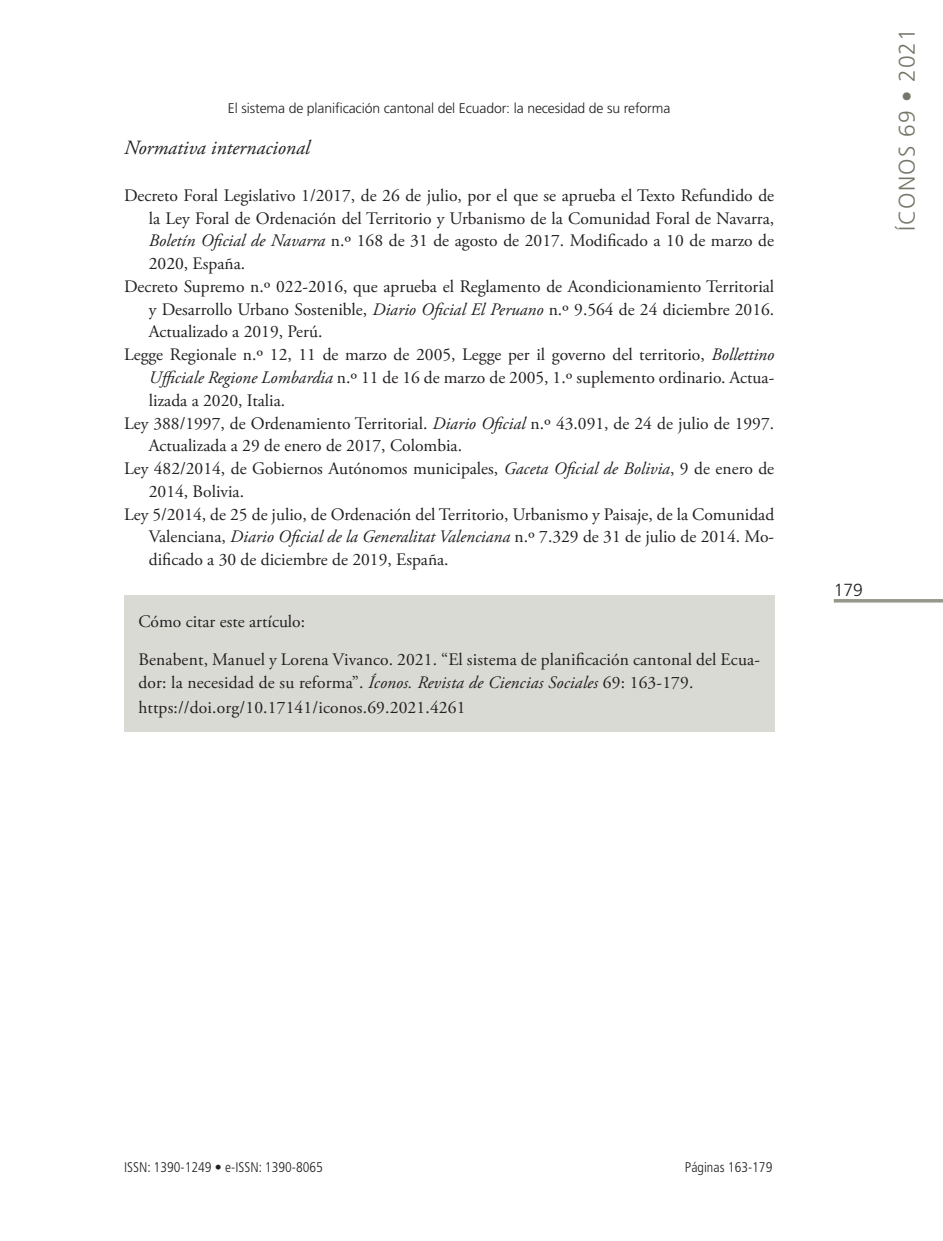
<style>
.page{position:relative;width:943px;height:1241px;background:#fff}
.page>*{position:absolute;margin:0;border:0;box-sizing:border-box;transform-origin:0 0}
.t1{font:300 22.75px "Frutiger";letter-spacing:.05em;color:#747869}
.t2{font:italic 20.12px "Adobe Garamond Pro";color:#231f20}
.t3{font:17.5px/22.8px "Adobe Garamond Pro";color:#231f20}
.t4{font:300 17.5px "Frutiger";color:#231f20}
.t5{font:300 14px "Frutiger";letter-spacing:-.01em;color:#231f20}
.t6{font:300 condensed 14px "Frutiger";color:#231f20}
.s1{font-style:italic}
</style>
<div class="page">
<hr style="left:833px;top:599px;width:110px;height:3px;background:#96978a">
<div style="left:124px;top:595px;width:650px;height:137px;background:#dadad5"></div>
<p class="t5" style="left:228px;top:100px;width:444px">El sistema de planificación cantonal del Ecuador: la necesidad de su reforma</p>
<p class="t2" style="left:124px;top:135px;width:187px">Normativa internacional</p>
<p class="t3" style="left:124px;top:184px;width:651px">Decreto Foral Legislativo 1/2017, de 26 de julio, por el que se aprueba el Texto Refundido de</p>
<p class="t3" style="left:149px;top:207px;width:626px">la Ley Foral de Ordenación del Territorio y Urbanismo de la Comunidad Foral de Navarra,</p>
<p class="t3" style="left:149px;top:230px;width:626px"><span class="s1">Boletín Oficial de Navarra</span> n.º 168 de 31 de agosto de 2017. Modificado a 10 de marzo de</p>
<p class="t3" style="left:149px;top:253px;width:98px">2020, España.</p>
<p class="t3" style="left:124px;top:275px;width:651px">Decreto Supremo n.º 022-2016, que aprueba el Reglamento de Acondicionamiento Territorial</p>
<p class="t3" style="left:149px;top:298px;width:627px">y Desarrollo Urbano Sostenible, <span class="s1">Diario Oficial El Peruano</span> n.º 9.564 de 24 diciembre 2016.</p>
<p class="t3" style="left:149px;top:321px;width:175px">Actualizado a 2019, Perú.</p>
<p class="t3" style="left:124px;top:344px;width:651px">Legge Regionale n.º 12, 11 de marzo de 2005, Legge per il governo del territorio, <span class="s1">Bollettino</span></p>
<p class="t3" style="left:149px;top:366px;width:627px"><span class="s1">Ufficiale Regione Lombardia</span> n.º 11 de 16 de marzo de 2005, 1.º suplemento ordinario. Actua-</p>
<p class="t3" style="left:149px;top:389px;width:138px">lizada a 2020, Italia.</p>
<p class="t3" style="left:124px;top:412px;width:651px">Ley 388/1997, de Ordenamiento Territorial. <span class="s1">Diario Oficial</span> n.º 43.091, de 24 de julio de 1997.</p>
<p class="t3" style="left:149px;top:435px;width:315px">Actualizada a 29 de enero de 2017, Colombia.</p>
<p class="t3" style="left:124px;top:457px;width:651px">Ley 482/2014, de Gobiernos Autónomos municipales, <span class="s1">Gaceta Oficial de Bolivia</span>, 9 de enero de</p>
<p class="t3" style="left:149px;top:480px;width:97px">2014, Bolivia.</p>
<p class="t3" style="left:124px;top:503px;width:651px">Ley 5/2014, de 25 de julio, de Ordenación del Territorio, Urbanismo y Paisaje, de la Comunidad</p>
<p class="t3" style="left:149px;top:526px;width:627px">Valenciana, <span class="s1">Diario Oficial de la Generalitat Valenciana</span> n.º 7.329 de 31 de julio de 2014. Mo-</p>
<p class="t3" style="left:149px;top:548px;width:301px">dificado a 30 de diciembre de 2019, España.</p>
<p class="t3" style="left:138px;top:610px;width:168px">Cómo citar este artículo:</p>
<p class="t3" style="left:138px;top:649px;width:623px">Benabent, Manuel y Lorena Vivanco. 2021. “El sistema de planificación cantonal del Ecua&shy;dor: la necesidad de su reforma”. <span class="s1">Íconos. Revista de Ciencias Sociales</span> 69: 163-179.</p>
<p class="t3" style="left:138px;top:696px;width:329px">https://doi.org/10.17141/iconos.69.2021.4261</p>
<h1 class="t1" style="left:894px;top:231px;width:204px;rotate:-90deg">ÍCONOS 69 • 2021</h1>
<p class="t4" style="left:833px;top:580px;width:31px">179</p>
<p class="t6" style="left:124px;top:1158px;width:200px">ISSN: 1390-1249 • e-ISSN: 1390-8065</p>
<p class="t6" style="left:685px;top:1158px;width:89px">Páginas 163-179</p>
</div>
